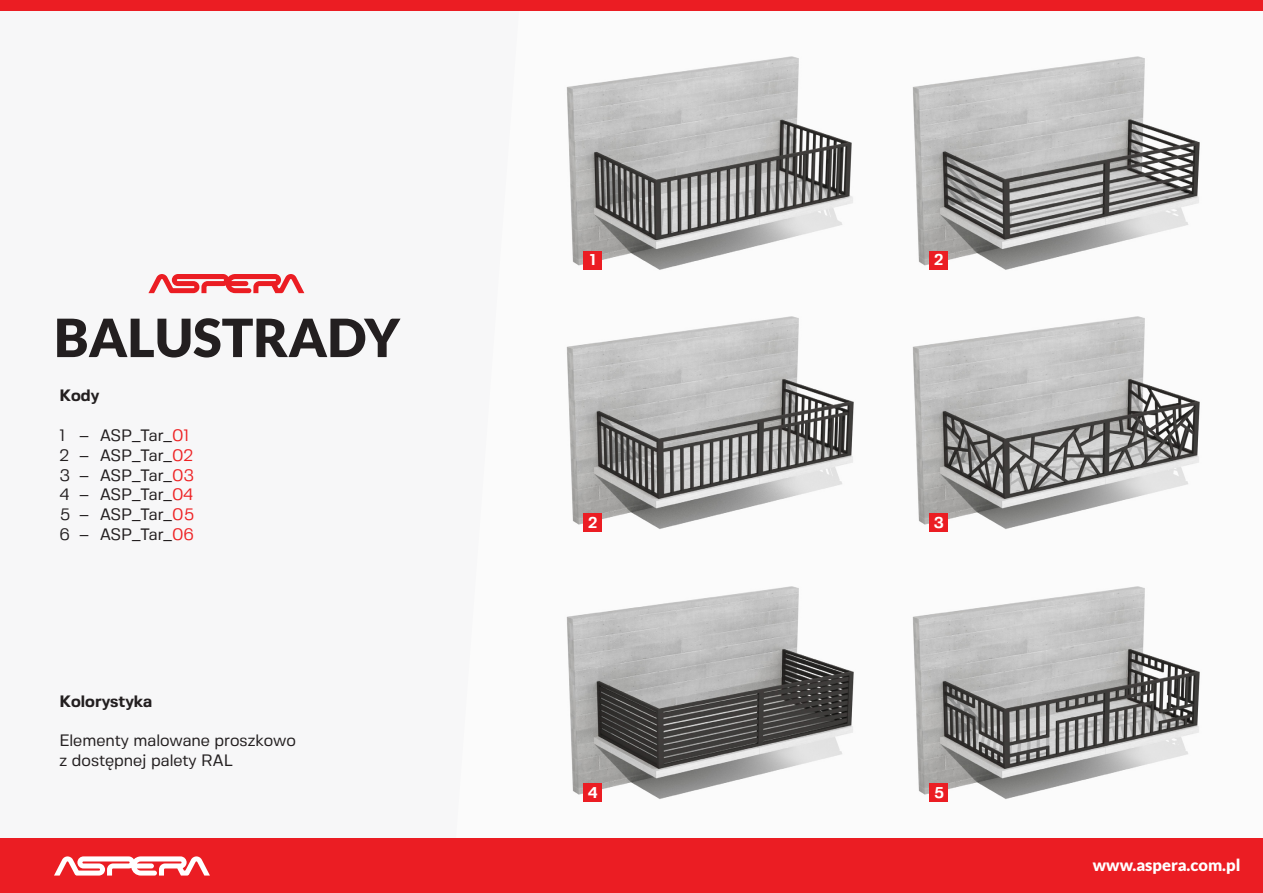
<style>
.page{position:relative;width:1263px;height:893px;background:#fbfbfb}
.page>*{position:absolute;margin:0;border:0;box-sizing:border-box;transform-origin:0 0}
.t1{font:900 52.8px "Lato";color:#231f20}
.t2{font:16.5px/19.8px "Fivo Sans";color:#231f20}
.t3{font:900 16.5px "Lato";color:#fff}
.t4{font:700 16.5px "Fivo Sans";color:#231f20}
.t5{font:700 15.6px "Fivo Sans";color:#fff}
.s1{color:#ee2123}
</style>
<div class="page">
<img style="left:566px;top:56px;width:287px;height:214px">
<img style="left:566px;top:316px;width:288px;height:213px">
<img style="left:549px;top:586px;width:313px;height:253px">
<img style="left:912px;top:56px;width:288px;height:214px">
<img style="left:912px;top:316px;width:288px;height:213px">
<img style="left:895px;top:586px;width:314px;height:253px">
<div style="left:0;top:839px;width:1263px;height:54px;background:#eb1d23"></div>
<div style="left:0;top:0;width:1263px;height:10px;background:#eb1d23"></div>
<div style="left:583px;top:251px;width:19px;height:19px;background:#eb1d23"></div>
<div style="left:583px;top:513px;width:19px;height:19px;background:#eb1d23"></div>
<div style="left:583px;top:783px;width:19px;height:19px;background:#eb1d23"></div>
<div style="left:929px;top:251px;width:19px;height:19px;background:#eb1d23"></div>
<div style="left:929px;top:513px;width:19px;height:19px;background:#eb1d23"></div>
<div style="left:929px;top:783px;width:19px;height:19px;background:#eb1d23"></div>
<svg style="left:54px;top:856px;width:156px;height:20px"></svg>
<svg style="left:148px;top:274px;width:156px;height:19px"></svg>
<p class="t1" style="left:54px;top:307px;width:347px">BALUSTRADY</p>
<p class="t4" style="left:60px;top:386px;width:41px">Kody</p>
<p class="t2" style="left:60px;top:425px;width:135px">1 – ASP_Tar_<span class="s1">01<br></span>2 – ASP_Tar_<span class="s1">02</span></p>
<p class="t2" style="left:60px;top:465px;width:136px;text-align:justify">3 – ASP_Tar_<span class="s1">03<br></span>4 – ASP_Tar_<span class="s1">04<br></span>5 – ASP_Tar_<span class="s1">05<br></span>6 – ASP_Tar_<span class="s1">06</span></p>
<p class="t4" style="left:60px;top:691px;width:94px">Kolorystyka</p>
<p class="t2" style="left:60px;top:731px;width:238px">Elementy malowane proszkowo</p>
<p class="t2" style="left:60px;top:750px;width:175px">z dostępnej palety RAL</p>
<p class="t5" style="left:590px;top:250px;width:7px">1</p>
<p class="t5" style="left:589px;top:513px;width:10px">2</p>
<p class="t5" style="left:588px;top:783px;width:11px">4</p>
<p class="t5" style="left:935px;top:250px;width:10px">2</p>
<p class="t5" style="left:934px;top:513px;width:12px">3</p>
<p class="t5" style="left:934px;top:783px;width:12px">5</p>
<p class="t3" style="left:1093px;top:855px;width:149px">www.aspera.com.pl</p>
</div>
